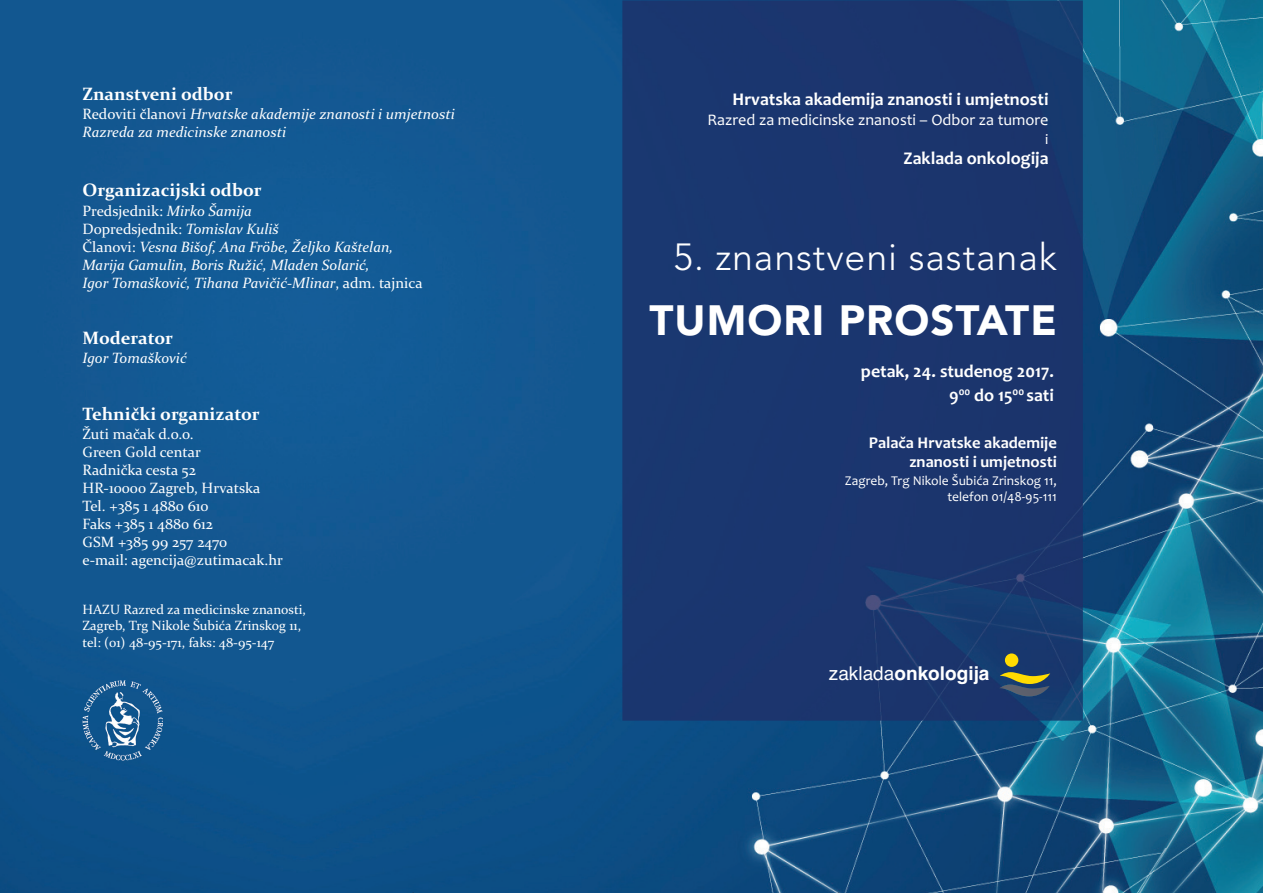
<style>
.page{position:relative;width:1263px;height:893px;background:#fff}
.page>*{position:absolute;margin:0;border:0;box-sizing:border-box;transform-origin:0 0}
.t1{font:900 42px "Avenir";letter-spacing:.025em;color:#fff}
.t2{font:300 37.5px "Avenir";letter-spacing:.025em;color:#fff}
.t3{font:700 19.05px "Helvetica";color:#fff}
.t4{font:700 18px/24px "Candara";color:#fff;text-align:right}
.t5{font:700 18px "Constantia";color:#fff}
.t6{font:700 16.5px/19.8px "Candara";color:#fff;text-align:right}
.t7{font:16.2px "Candara";color:#fff}
.t8{font:italic 15px/18px "Constantia";color:#fff}
.t9{font:15px/18px "Constantia";color:#fff}
.t10{font:15px "Candara";color:#fff}
.t11{font:13.5px/16.4px "Constantia";color:#fff}
.t12{font:13.5px/16.2px "Candara";color:#fff;text-align:right}
.s1{font-style:normal}
.s2{font-size:16.5px}
.s3{font-weight:400}
</style>
<div class="page">
<img style="left:0;top:0;width:1263px;height:893px">
<div style="left:622px;top:0;width:461px;height:721px;background:#1a366f"></div>
<img style="left:83px;top:680px;width:80px;height:81px">
<svg style="left:1000px;top:672px;width:50px;height:12px"></svg>
<img style="left:999px;top:684px;width:51px;height:12px">
<div style="left:1005px;top:653px;width:13px;height:14px;background:#ffdc01;border-radius:50%"></div>
<p class="t5" style="left:83px;top:87px;width:151px">Znanstveni odbor</p>
<p class="t8" style="left:83px;top:106px;width:374px"><span class="s1">Redoviti članovi</span> Hrvatske akademije znanosti i umjetnosti<br>Razreda za medicinske znanosti</p>
<p class="t5" style="left:83px;top:183px;width:181px">Organizacijski odbor</p>
<p class="t8" style="left:83px;top:203px;width:342px"><span class="s1">Predsjednik:</span> Mirko Šamija<br><span class="s1">Dopredsjednik:</span> Tomislav Kuliš<br><span class="s1">Članovi:</span> Vesna Bišof, Ana Fröbe, Željko Kaštelan, Marija Gamulin, Boris Ružić, Mladen Solarić,<br>Igor Tomašković, Tihana Pavičić-Mlinar<span class="s1">, adm. tajnica</span></p>
<p class="t5" style="left:83px;top:331px;width:92px">Moderator</p>
<p class="t8" style="left:83px;top:351px;width:106px">Igor Tomašković</p>
<p class="t5" style="left:83px;top:406px;width:179px">Tehnički organizator</p>
<p class="t9" style="left:83px;top:426px;width:202px">Žuti mačak d.o.o.<br>Green Gold centar<br>Radnička cesta 52<br>HR-10000 Zagreb, Hrvatska<br>Tel. +385 1 4880 610<br>Faks +385 1 4880 612<br>GSM +385 99 257 2470<br>e-mail: agencija@zutimacak.hr</p>
<p class="t11" style="left:83px;top:602px;width:225px">HAZU Razred za medicinske znanosti,<br>Zagreb, Trg Nikole Šubića Zrinskog 11, tel: (01) 48-95-171, faks: 48-95-147</p>
<p class="t4" style="left:733px;top:89px;width:317px">Hrvatska akademija znanosti i umjetnosti</p>
<p class="t7" style="left:707px;top:114px;width:343px">Razred za medicinske znanosti <span class="s2">–</span> Odbor za tumore</p>
<p class="t10" style="left:1045px;top:134px;width:5px">i</p>
<p class="t4" style="left:903px;top:148px;width:147px">Zaklada onkologija</p>
<h2 class="t2" style="left:674px;top:241px;width:385px">5. znanstveni sastanak</h2>
<h1 class="t1" style="left:649px;top:303px;width:409px">TUMORI PROSTATE</h1>
<p class="t4" style="left:861px;top:361px;width:194px">petak, 24. studenog 2017.<br>9<sup>00</sup> do 15<sup>00</sup> sati</p>
<p class="t6" style="left:869px;top:434px;width:189px">Palača Hrvatske akademije znanosti i umjetnosti</p>
<p class="t12" style="left:845px;top:474px;width:214px">Zagreb, Trg Nikole Šubića Zrinskog 11, telefon 01/48-95-111</p>
<p class="t3" style="left:829px;top:667px;width:162px"><span class="s3">zaklada</span>onkologija</p>
</div>
